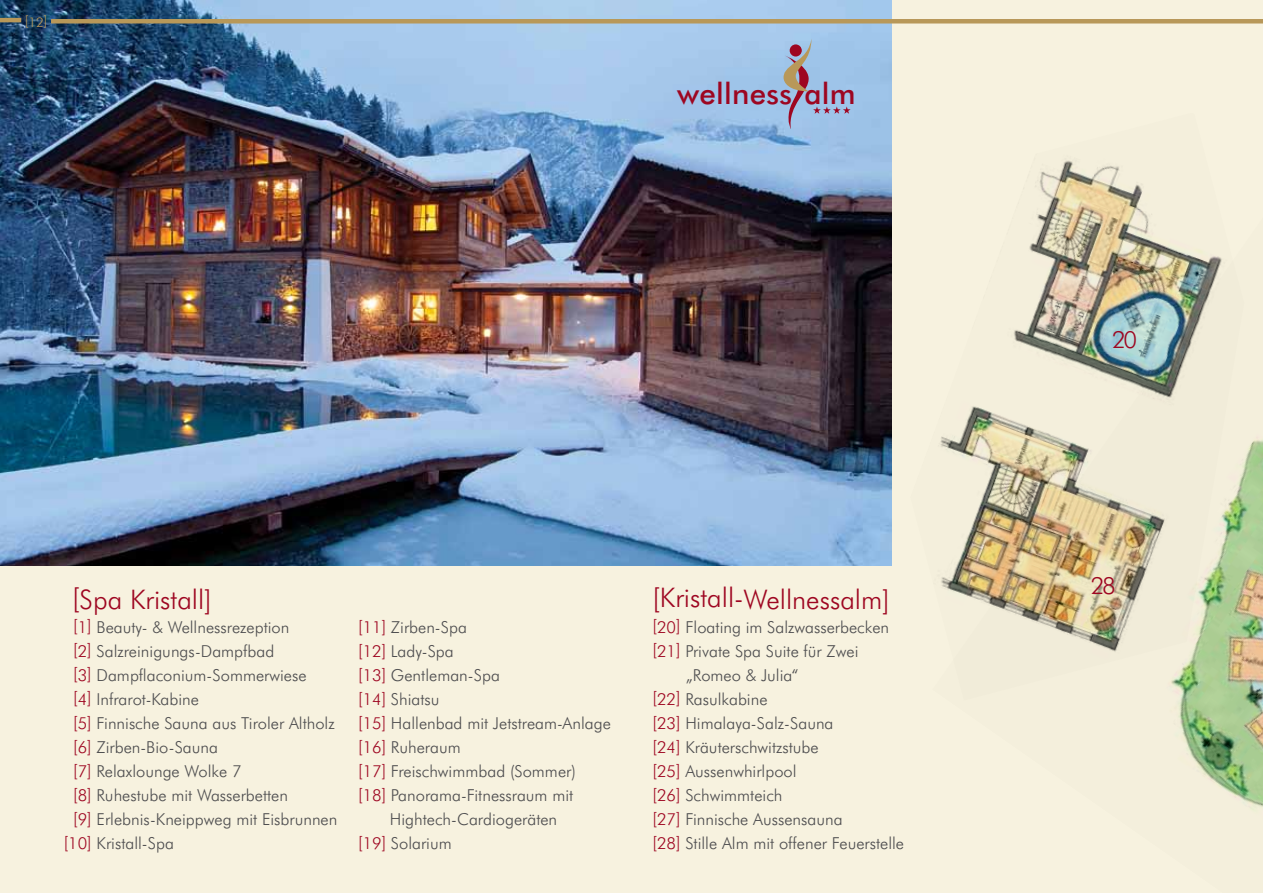
<style>
.page{position:relative;width:1263px;height:893px;background:#f7f2df}
.page>*{position:absolute;margin:0;border:0;box-sizing:border-box;transform-origin:0 0}
.t1{font:29.55px "Futura Medium BT";letter-spacing:.01em;color:#9d0621}
.t2{font:27px "Futura Light BT";color:#9e0621}
.t3{font:23.7px "Futura Light BT";color:#9e0621}
.t4{font:16.5px "Futura Light BT";color:#4d4d4f}
.t5{font:13.35px "Futura Light BT";color:#b89859}
.s1{color:#9e0621}
</style>
<div class="page">
<img style="left:1175px;top:437px;width:88px;height:374px">
<img style="left:0;top:0;width:891px;height:566px">
<div style="left:51px;top:19px;width:1212px;height:5px;background:#b89859"></div>
<hr style="left:0;top:18px;width:21px;height:4px;background:#b89859">
<img style="left:938px;top:158px;width:306px;height:542px">
<svg style="left:783px;top:38px;width:67px;height:91px;background:#a0b1ce"></svg>
<p class="t5" style="left:25px;top:13px;width:24px">[12]</p>
<h1 class="t1" style="left:677px;top:75px;width:180px">wellness alm</h1>
<h2 class="t2" style="left:72px;top:583px;width:141px">[Spa Kristall]</h2>
<p class="t4" style="left:73px;top:617px;width:218px"><span class="s1">[1]</span> Beauty- &amp; Wellnessrezeption</p>
<p class="t4" style="left:73px;top:641px;width:202px"><span class="s1">[2]</span> Salzreinigungs-Dampfbad</p>
<p class="t4" style="left:73px;top:665px;width:235px"><span class="s1">[3]</span> Dampflaconium-Sommerwiese</p>
<p class="t4" style="left:73px;top:689px;width:127px"><span class="s1">[4]</span> Infrarot-Kabine</p>
<p class="t4" style="left:73px;top:713px;width:263px"><span class="s1">[5]</span> Finnische Sauna aus Tiroler Altholz</p>
<p class="t4" style="left:73px;top:737px;width:146px"><span class="s1">[6]</span> Zirben-Bio-Sauna</p>
<p class="t4" style="left:73px;top:761px;width:170px"><span class="s1">[7]</span> Relaxlounge Wolke 7</p>
<p class="t4" style="left:73px;top:785px;width:216px"><span class="s1">[8]</span> Ruhestube mit Wasserbetten</p>
<p class="t4" style="left:73px;top:809px;width:266px"><span class="s1">[9]</span> Erlebnis-Kneippweg mit Eisbrunnen</p>
<p class="t4" style="left:64px;top:833px;width:112px"><span class="s1">[10]</span> Kristall-Spa</p>
<p class="t4" style="left:358px;top:617px;width:110px"><span class="s1">[11]</span> Zirben-Spa</p>
<p class="t4" style="left:358px;top:641px;width:97px"><span class="s1">[12]</span> Lady-Spa</p>
<p class="t4" style="left:358px;top:665px;width:143px"><span class="s1">[13]</span> Gentleman-Spa</p>
<p class="t4" style="left:358px;top:689px;width:83px"><span class="s1">[14]</span> Shiatsu</p>
<p class="t4" style="left:358px;top:713px;width:254px"><span class="s1">[15]</span> Hallenbad mit Jetstream-Anlage</p>
<p class="t4" style="left:358px;top:737px;width:104px"><span class="s1">[16]</span> Ruheraum</p>
<p class="t4" style="left:358px;top:761px;width:219px"><span class="s1">[17]</span> Freischwimmbad (Sommer)</p>
<p class="t4" style="left:358px;top:785px;width:217px"><span class="s1">[18]</span> Panorama-Fitnessraum mit</p>
<p class="t4" style="left:390px;top:809px;width:169px">Hightech-Cardiogeräten</p>
<p class="t4" style="left:358px;top:833px;width:95px"><span class="s1">[19]</span> Solarium</p>
<h2 class="t2" style="left:653px;top:583px;width:239px">[Kristall-Wellnessalm]</h2>
<p class="t4" style="left:653px;top:617px;width:238px"><span class="s1">[20]</span> Floating im Salzwasserbecken</p>
<p class="t4" style="left:653px;top:641px;width:207px"><span class="s1">[21]</span> Private Spa Suite für Zwei</p>
<p class="t4" style="left:686px;top:665px;width:114px">„Romeo &amp; Julia“</p>
<p class="t4" style="left:653px;top:689px;width:116px"><span class="s1">[22]</span> Rasulkabine</p>
<p class="t4" style="left:653px;top:713px;width:182px"><span class="s1">[23]</span> Himalaya-Salz-Sauna</p>
<p class="t4" style="left:653px;top:737px;width:168px"><span class="s1">[24]</span> Kräuterschwitzstube</p>
<p class="t4" style="left:653px;top:761px;width:145px"><span class="s1">[25]</span> Aussenwhirlpool</p>
<p class="t4" style="left:653px;top:785px;width:131px"><span class="s1">[26]</span> Schwimmteich</p>
<p class="t4" style="left:653px;top:809px;width:191px"><span class="s1">[27]</span> Finnische Aussensauna</p>
<p class="t4" style="left:653px;top:833px;width:253px"><span class="s1">[28]</span> Stille Alm mit offener Feuerstelle</p>
<h3 class="t3" style="left:1112px;top:325px;width:26px">20</h3>
<h3 class="t3" style="left:1091px;top:571px;width:26px">28</h3>
</div>
